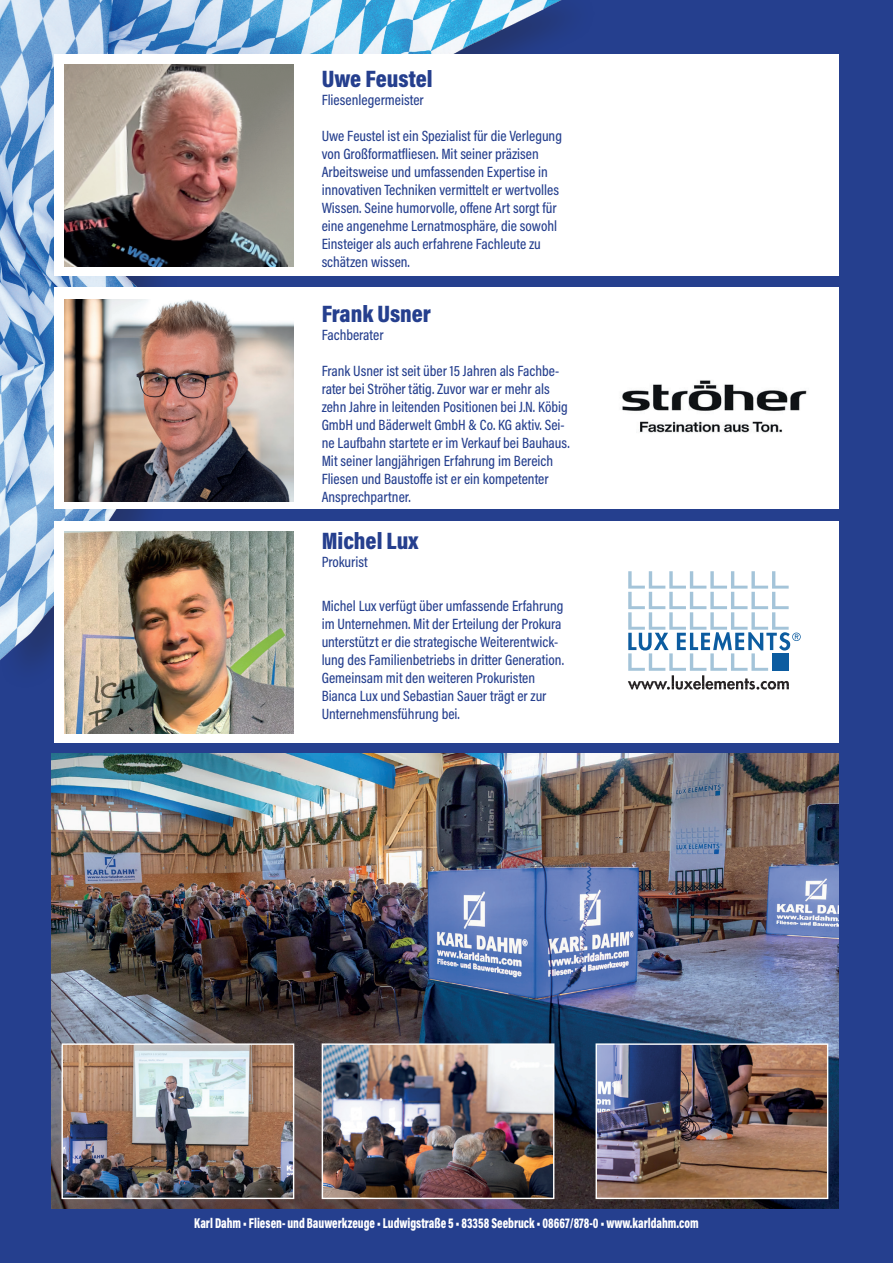
<style>
.page{position:relative;width:893px;height:1263px;background:#253f8e}
.page>*{position:absolute;margin:0;border:0;box-sizing:border-box;transform-origin:0 0}
.t1{font:900 24px "Acumin Pro Cond";color:#253f8e}
.t2{font:500 15px/18px "Acumin Pro Cond";color:#253f8e}
.t3{font:900 14.4px "Acumin Pro Cond";color:#fff;scale:.83 1}
</style>
<div class="page">
<img style="left:0;top:0;width:582px;height:892px">
<div style="left:54px;top:54px;width:785px;height:221px;background:#fff"></div>
<div style="left:54px;top:521px;width:785px;height:221px;background:#fff"></div>
<div style="left:54px;top:288px;width:785px;height:221px;background:#fff"></div>
<img style="left:65px;top:65px;width:228px;height:202px">
<img style="left:65px;top:300px;width:228px;height:202px">
<img style="left:65px;top:532px;width:228px;height:202px">
<img style="left:622px;top:380px;width:185px;height:53px">
<svg style="left:628px;top:571px;width:173px;height:119px"></svg>
<img style="left:52px;top:753px;width:787px;height:456px">
<img style="left:64px;top:1045px;width:228px;height:152px">
<div style="left:62px;top:1043px;width:232px;height:156px;border:1px solid #fff"></div>
<img style="left:324px;top:1045px;width:228px;height:152px">
<div style="left:322px;top:1043px;width:232px;height:156px;border:1px solid #fff"></div>
<img style="left:598px;top:1045px;width:228px;height:152px">
<div style="left:596px;top:1043px;width:232px;height:156px;border:1px solid #fff"></div>
<h1 class="t1" style="left:322px;top:63px;width:112px">Uwe Feustel</h1>
<p class="t2" style="left:322px;top:90px;width:104px">Fliesenlegermeister</p>
<p class="t2" style="left:322px;top:126px;width:242px">Uwe Feustel ist ein Spezialist für die Verlegung von Großformatfliesen. Mit seiner präzisen Arbeitsweise und umfassenden Expertise in innovativen Techniken vermittelt er wertvolles Wissen. Seine humorvolle, offene Art sorgt für eine angenehme Lernatmosphäre, die sowohl Einsteiger als auch erfahrene Fachleute zu schätzen wissen.</p>
<h1 class="t1" style="left:322px;top:298px;width:111px">Frank Usner</h1>
<p class="t2" style="left:322px;top:325px;width:64px">Fachberater</p>
<p class="t2" style="left:322px;top:361px;width:250px">Frank Usner ist seit über 15 Jahren als Fachbe&shy;rater bei Ströher tätig. Zuvor war er mehr als zehn Jahre in leitenden Positionen bei J.N. Köbig GmbH und Bäderwelt GmbH &amp; Co. KG aktiv. Sei&shy;ne Laufbahn startete er im Verkauf bei Bauhaus.<br>Mit seiner langjährigen Erfahrung im Bereich Fliesen und Baustoffe ist er ein kompetenter Ansprechpartner.</p>
<h1 class="t1" style="left:322px;top:525px;width:98px">Michel Lux</h1>
<p class="t2" style="left:322px;top:553px;width:48px">Prokurist</p>
<p class="t2" style="left:322px;top:596px;width:244px">Michel Lux verfügt über umfassende Erfahrung im Unternehmen. Mit der Erteilung der Prokura unterstützt er die strategische Weiterentwick&shy;lung des Familienbetriebs in dritter Generation.<br>Gemeinsam mit den weiteren Prokuristen Bianca Lux und Sebastian Sauer trägt er zur Unternehmensführung bei.</p>
<p class="t3" style="left:194px;top:1213px;width:609px">Karl Dahm • Fliesen- und Bauwerkzeuge • Ludwigstraße 5 • 83358 Seebruck • 08667/878-0 • www.karldahm.com</p>
</div>
